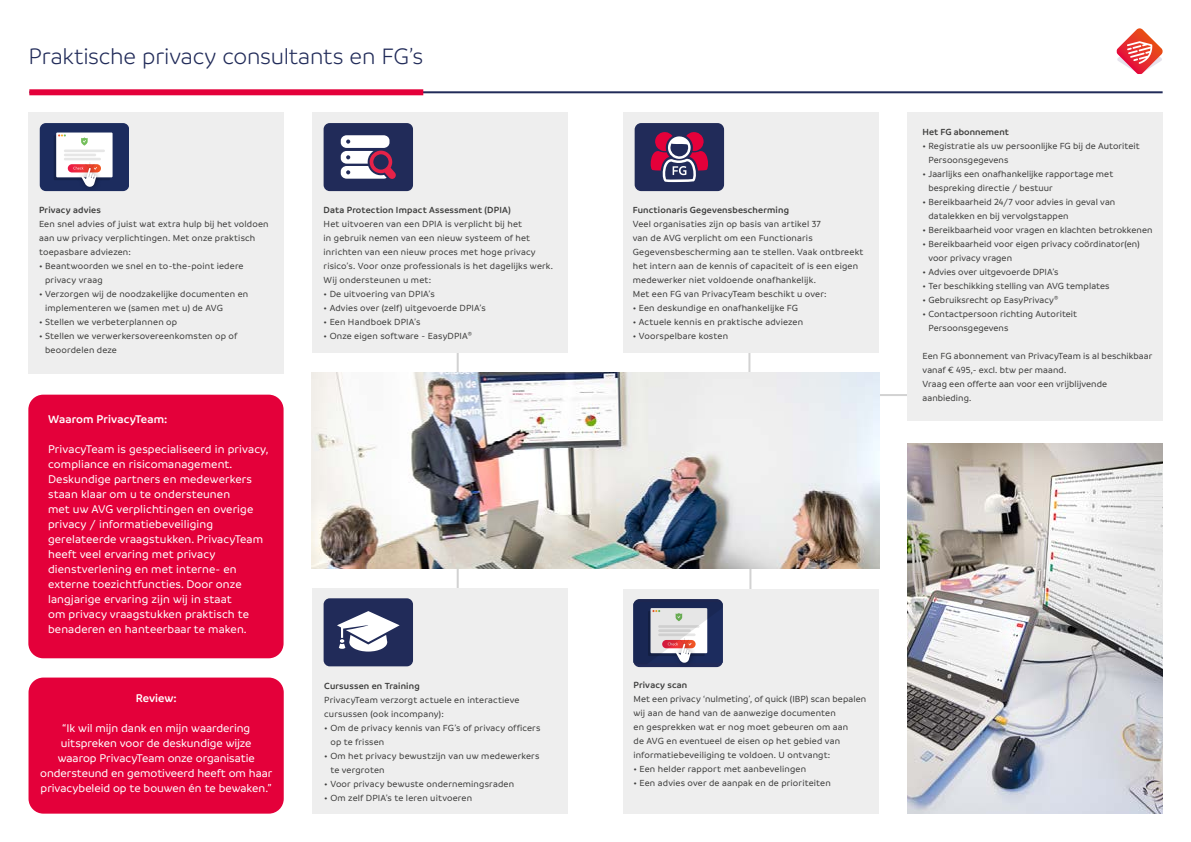
<style>
.page{position:relative;width:1191px;height:842px;background:#fff}
.page>*{position:absolute;margin:0;border:0;box-sizing:border-box;transform-origin:0 0}
.t1{font:300 24px "Branding";letter-spacing:-.005em;color:#212b59}
.t2{font:500 12px/15px "Branding";letter-spacing:.01em;color:#fff;text-align:center}
.t3{font:600 12px "Branding";letter-spacing:.005em;color:#fff}
.t4{font:500 9.5px/14px "Branding";letter-spacing:.015em;color:#3c3c3b}
.t5{font:600 9.5px "Branding";letter-spacing:.02em;color:#3c3c3b}
</style>
<div class="page">
<hr style="left:457px;top:542px;width:2px;height:138px;background:#d2d2d2">
<hr style="left:457px;top:308px;width:2px;height:138px;background:#d2d2d2">
<hr style="left:749px;top:525px;width:2px;height:139px;background:#d2d2d2">
<hr style="left:748px;top:305px;width:2px;height:138px;background:#d2d2d2">
<hr style="left:726px;top:394px;width:214px;height:2px;background:#d2d2d2">
<hr style="left:29px;top:91px;width:1133px;height:2px;background:#212b59">
<svg style="left:1116px;top:28px;width:47px;height:46px"></svg>
<div style="left:624px;top:112px;width:255px;height:241px;background:#eee"></div>
<div style="left:624px;top:589px;width:255px;height:225px;background:#eee"></div>
<div style="left:29px;top:89px;width:394px;height:6px;background:#e4003a"></div>
<div style="left:312px;top:588px;width:255px;height:226px;background:#eee"></div>
<div style="left:323px;top:598px;width:90px;height:68px;background:#212b59;border-radius:6px"></div>
<svg style="left:337px;top:611px;width:63px;height:40px"></svg>
<div style="left:633px;top:599px;width:90px;height:68px;background:#212b59;border-radius:6px"></div>
<svg style="left:633px;top:599px;width:90px;height:65px"></svg>
<div style="left:312px;top:112px;width:255px;height:241px;background:#eee"></div>
<div style="left:323px;top:123px;width:90px;height:68px;background:#212b59;border-radius:6px"></div>
<svg style="left:341px;top:135px;width:55px;height:44px"></svg>
<div style="left:907px;top:112px;width:255px;height:309px;background:#eee"></div>
<div style="left:28px;top:395px;width:255px;height:263px;background:#e4003a;border-radius:15px"></div>
<div style="left:29px;top:677px;width:255px;height:137px;background:#e4003a;border-radius:15px"></div>
<img style="left:312px;top:373px;width:567px;height:196px">
<div style="left:28px;top:113px;width:255px;height:261px;background:#eee"></div>
<svg style="left:40px;top:123px;width:89px;height:68px"></svg>
<img style="left:907px;top:443px;width:255px;height:371px">
<div style="left:634px;top:123px;width:90px;height:68px;background:#212b59;border-radius:6px"></div>
<svg style="left:650px;top:132px;width:58px;height:50px"></svg>
<h1 class="t1" style="left:29px;top:43px;width:396px">Praktische privacy consultants en FG’s</h1>
<p class="t5" style="left:39px;top:205px;width:63px">Privacy advies</p>
<p class="t4" style="left:39px;top:217px;width:231px">Een snel advies of juist wat extra hulp bij het voldoen aan uw privacy verplichtingen. Met onze praktisch toepasbare adviezen:</p>
<p class="t4" style="left:45px;top:259px;width:200px;text-indent:-6px">• Beantwoorden we snel en to-the-point iedere privacy vraag</p>
<p class="t4" style="left:45px;top:287px;width:205px;text-indent:-6px">• Verzorgen wij de noodzakelijke documenten en implementeren we (samen met u) de AVG</p>
<p class="t4" style="left:39px;top:315px;width:140px">• Stellen we verbeterplannen op</p>
<p class="t4" style="left:45px;top:329px;width:193px;text-indent:-6px">• Stellen we verwerkersovereenkomsten op of beoordelen deze</p>
<p class="t3" style="left:48px;top:412px;width:121px">Waarom PrivacyTeam:</p>
<p class="t2" style="left:48px;top:441px;width:222px;text-align:left">PrivacyTeam is gespecialiseerd in privacy, compliance en risicomanagement.<br>Deskundige partners en medewerkers staan klaar om u te ondersteunen<br>met uw AVG verplichtingen en overige privacy / informatiebeveiliging gerelateerde vraagstukken. PrivacyTeam heeft veel ervaring met privacy dienstverlening en met interne- en externe toezichtfuncties. Door onze langjarige ervaring zijn wij in staat<br>om privacy vraagstukken praktisch te benaderen en hanteerbaar te maken.</p>
<p class="t3" style="left:136px;top:692px;width:42px">Review:</p>
<p class="t2" style="left:40px;top:721px;width:234px">“Ik wil mijn dank en mijn waardering uitspreken voor de deskundige wijze waarop PrivacyTeam onze organisatie ondersteund en gemotiveerd heeft om haar privacybeleid op te bouwen én te bewaken.”</p>
<p class="t5" style="left:323px;top:205px;width:189px">Data Protection Impact Assessment (DPIA)</p>
<p class="t4" style="left:323px;top:217px;width:231px">Het uitvoeren van een DPIA is verplicht bij het<br>in gebruik nemen van een nieuw systeem of het inrichten van een nieuw proces met hoge privacy risico’s. Voor onze professionals is het dagelijks werk.<br>Wij ondersteunen u met:</p>
<p class="t4" style="left:323px;top:287px;width:113px">• De uitvoering van DPIA’s</p>
<p class="t4" style="left:323px;top:301px;width:164px">• Advies over (zelf) uitgevoerde DPIA’s</p>
<p class="t4" style="left:323px;top:315px;width:98px">• Een Handboek DPIA’s</p>
<p class="t4" style="left:323px;top:329px;width:150px">• Onze eigen software - EasyDPIA<sup>®</sup></p>
<p class="t5" style="left:324px;top:681px;width:97px">Cursussen en Training</p>
<p class="t4" style="left:324px;top:693px;width:197px">PrivacyTeam verzorgt actuele en interactieve cursussen (ook incompany):</p>
<p class="t4" style="left:330px;top:721px;width:211px;text-indent:-6px">• Om de privacy kennis van FG’s of privacy officers op te frissen</p>
<p class="t4" style="left:330px;top:749px;width:211px;text-indent:-6px">• Om het privacy bewustzijn van uw medewerkers te vergroten</p>
<p class="t4" style="left:324px;top:777px;width:191px">• Voor privacy bewuste ondernemingsraden</p>
<p class="t4" style="left:324px;top:791px;width:149px">• Om zelf DPIA’s te leren uitvoeren</p>
<p class="t5" style="left:633px;top:205px;width:158px">Functionaris Gegevensbescherming</p>
<p class="t4" style="left:633px;top:217px;width:232px">Veel organisaties zijn op basis van artikel 37<br>van de AVG verplicht om een Functionaris Gegevensbescherming aan te stellen. Vaak ontbreekt het intern aan de kennis of capaciteit of is een eigen medewerker niet voldoende onafhankelijk.<br>Met een FG van PrivacyTeam beschikt u over:</p>
<p class="t4" style="left:633px;top:301px;width:167px">• Een deskundige en onafhankelijke FG</p>
<p class="t4" style="left:633px;top:315px;width:172px">• Actuele kennis en praktische adviezen</p>
<p class="t4" style="left:633px;top:329px;width:97px">• Voorspelbare kosten</p>
<p class="t5" style="left:922px;top:126px;width:88px">Het FG abonnement</p>
<p class="t4" style="left:928px;top:139px;width:213px;text-indent:-6px">• Registratie als uw persoonlijke FG bij de Autoriteit<br>Persoonsgegevens</p>
<p class="t4" style="left:928px;top:167px;width:186px;text-indent:-6px">• Jaarlijks een onafhankelijke rapportage met bespreking directie / bestuur</p>
<p class="t4" style="left:928px;top:195px;width:188px;text-indent:-6px">• Bereikbaarheid 24/7 voor advies in geval van datalekken en bij vervolgstappen</p>
<p class="t4" style="left:922px;top:223px;width:231px">• Bereikbaarheid voor vragen en klachten betrokkenen</p>
<p class="t4" style="left:928px;top:237px;width:213px;text-indent:-6px">• Bereikbaarheid voor eigen privacy coördinator(en) voor privacy vragen</p>
<p class="t4" style="left:922px;top:265px;width:137px">• Advies over uitgevoerde DPIA’s</p>
<p class="t4" style="left:922px;top:279px;width:188px">• Ter beschikking stelling van AVG templates</p>
<p class="t4" style="left:922px;top:293px;width:137px">• Gebruiksrecht op EasyPrivacy<sup>®</sup></p>
<p class="t4" style="left:928px;top:307px;width:150px;text-indent:-6px">• Contactpersoon richting Autoriteit<br>Persoonsgegevens</p>
<p class="t4" style="left:922px;top:349px;width:231px">Een FG abonnement van PrivacyTeam is al beschikbaar vanaf € 495,- excl. btw per maand.<br>Vraag een offerte aan voor een vrijblijvende aanbieding.</p>
<p class="t5" style="left:633px;top:679px;width:55px">Privacy scan</p>
<p class="t4" style="left:633px;top:692px;width:234px">Met een privacy ‘nulmeting’, of quick (IBP) scan bepalen wij aan de hand van de aanwezige documenten<br>en gesprekken wat er nog moet gebeuren om aan<br>de AVG en eventueel de eisen op het gebied van informatiebeveiliging te voldoen. U ontvangt:</p>
<p class="t4" style="left:633px;top:762px;width:174px">• Een helder rapport met aanbevelingen</p>
<p class="t4" style="left:633px;top:776px;width:199px">• Een advies over de aanpak en de prioriteiten</p>
</div>
